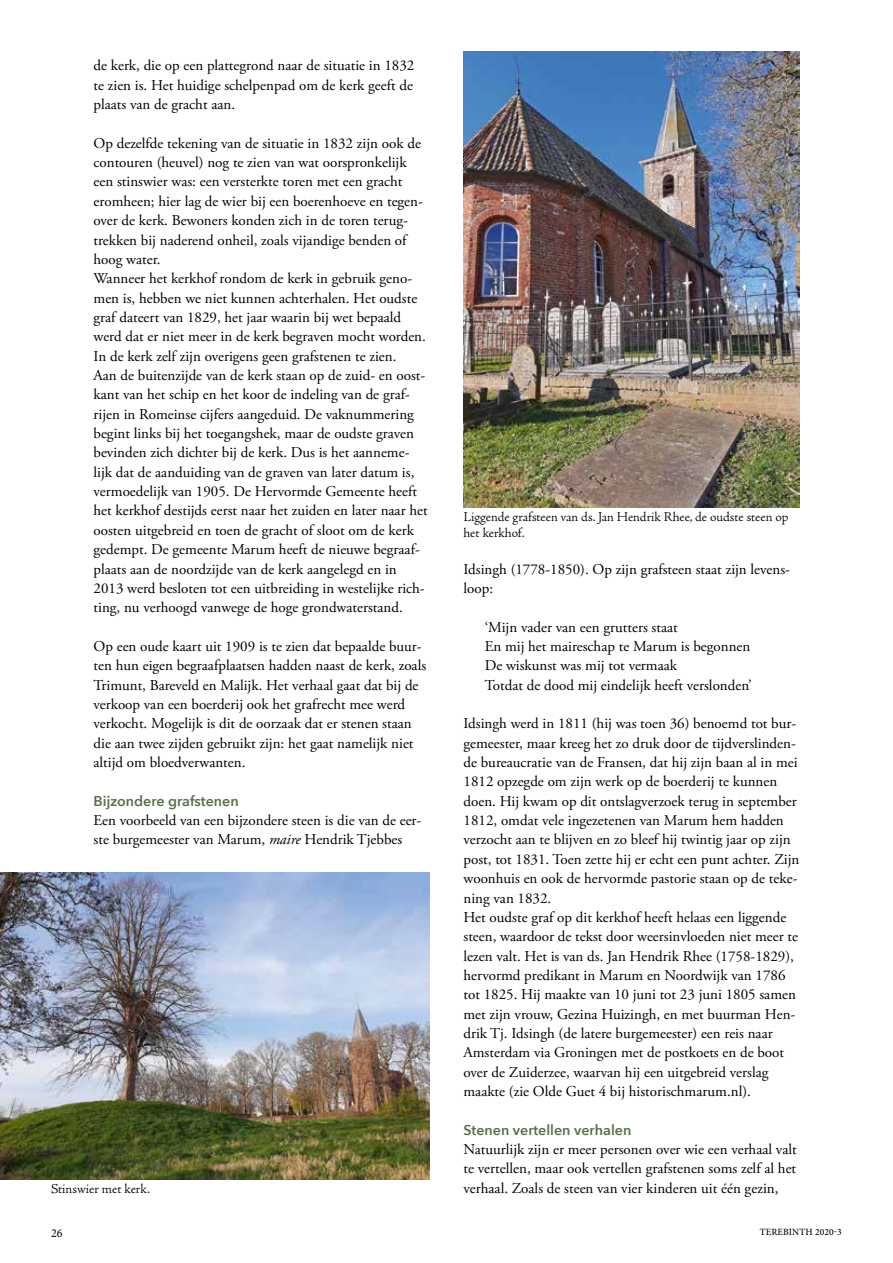
<style>
.page{position:relative;width:893px;height:1263px;background:#fff}
.page>*{position:absolute;margin:0;border:0;box-sizing:border-box;transform-origin:0 0}
.t1{font:15px/19.4px "Adobe Garamond Pro";color:#000}
.t2{font:600 14.25px "Avenir Next";color:#567147}
.t3{font:300 13.5px/16.5px "Adobe Jenson Pro";color:#000}
.t4{font:12px "Minion Pro";color:#000}
.t5{font:500 9.6px "Minion Pro";letter-spacing:.01em;color:#000}
.s1{font-style:italic}
</style>
<div class="page">
<img style="left:0;top:873px;width:429px;height:306px">
<img style="left:463px;top:51px;width:336px;height:456px">
<p class="t1" style="left:94px;top:56px;width:322px;text-align:justify">de kerk, die op een plattegrond naar de situatie in 1832 te zien is. Het huidige schelpenpad om de kerk geeft de plaats van de gracht aan.</p>
<p class="t1" style="left:94px;top:134px;width:336px">Op dezelfde tekening van de situatie in 1832 zijn ook de contouren (heuvel) nog te zien van wat oorspronkelijk een stinswier was: een versterkte toren met een gracht eromheen; hier lag de wier bij een boerenhoeve en tegen&shy;over de kerk. Bewoners konden zich in de toren terug&shy;trekken bij naderend onheil, zoals vijandige benden of hoog water.<br>Wanneer het kerkhof rondom de kerk in gebruik geno&shy;men is, hebben we niet kunnen achterhalen. Het oudste graf dateert van 1829, het jaar waarin bij wet bepaald werd dat er niet meer in de kerk begraven mocht worden.<br>In de kerk zelf zijn overigens geen grafstenen te zien.<br>Aan de buitenzijde van de kerk staan op de zuid- en oost&shy;kant van het schip en het koor de indeling van de graf&shy;rijen in Romeinse cijfers aangeduid. De vaknummering begint links bij het toegangshek, maar de oudste graven bevinden zich dichter bij de kerk. Dus is het aanneme&shy;lijk dat de aanduiding van de graven van later datum is, vermoedelijk van 1905. De Hervormde Gemeente heeft het kerkhof destijds eerst naar het zuiden en later naar het oosten uitgebreid en toen de gracht of sloot om de kerk gedempt. De gemeente Marum heeft de nieuwe begraaf&shy;plaats aan de noordzijde van de kerk aangelegd en in 2013 werd besloten tot een uitbreiding in westelijke rich&shy;ting, nu verhoogd vanwege de hoge grondwaterstand.</p>
<p class="t1" style="left:94px;top:637px;width:334px">Op een oude kaart uit 1909 is te zien dat bepaalde buur&shy;ten hun eigen begraafplaatsen hadden naast de kerk, zoals Trimunt, Bareveld en Malijk. Het verhaal gaat dat bij de verkoop van een boerderij ook het grafrecht mee werd verkocht. Mogelijk is dit de oorzaak dat er stenen staan die aan twee zijden gebruikt zijn: het gaat namelijk niet altijd om bloedverwanten.</p>
<p class="t2" style="left:94px;top:788px;width:147px">Bijzondere grafstenen</p>
<p class="t1" style="left:94px;top:811px;width:329px">Een voorbeeld van een bijzondere steen is die van de eer&shy;ste burgemeester van Marum, <span class="s1">maire</span> Hendrik Tjebbes</p>
<p class="t3" style="left:51px;top:1180px;width:100px">Stinswier met kerk.</p>
<p class="t3" style="left:463px;top:509px;width:326px">Liggende grafsteen van ds. Jan Hendrik Rhee, de oudste steen op het kerkhof.</p>
<p class="t1" style="left:463px;top:560px;width:328px">Idsingh (1778-1850). Op zijn grafsteen staat zijn levens&shy;loop:</p>
<p class="t1" style="left:485px;top:618px;width:269px">‘Mijn vader van een grutters staat<br>En mij het maireschap te Marum is begonnen De wiskunst was mij tot vermaak<br>Totdat de dood mij eindelijk heeft verslonden’</p>
<p class="t1" style="left:463px;top:714px;width:337px">Idsingh werd in 1811 (hij was toen 36) benoemd tot bur&shy;gemeester, maar kreeg het zo druk door de tijdverslinden&shy;de bureaucratie van de Fransen, dat hij zijn baan al in mei 1812 opzegde om zijn werk op de boerderij te kunnen doen. Hij kwam op dit ontslagverzoek terug in september 1812, omdat vele ingezetenen van Marum hem hadden verzocht aan te blijven en zo bleef hij twintig jaar op zijn post, tot 1831. Toen zette hij er echt een punt achter. Zijn woonhuis en ook de hervormde pastorie staan op de teke&shy;ning van 1832.<br>Het oudste graf op dit kerkhof heeft helaas een liggende steen, waardoor de tekst door weersinvloeden niet meer te lezen valt. Het is van ds. Jan Hendrik Rhee (1758-1829), hervormd predikant in Marum en Noordwijk van 1786 tot 1825. Hij maakte van 10 juni tot 23 juni 1805 samen met zijn vrouw, Gezina Huizingh, en met buurman Hen&shy;drik Tj. Idsingh (de latere burgemeester) een reis naar Amsterdam via Groningen met de postkoets en de boot over de Zuiderzee, waarvan hij een uitgebreid verslag maakte (zie Olde Guet 4 bij historischmarum.nl).</p>
<p class="t2" style="left:463px;top:1117px;width:169px">Stenen vertellen verhalen</p>
<p class="t1" style="left:463px;top:1140px;width:335px;text-align:justify">Natuurlijk zijn er meer personen over wie een verhaal valt te vertellen, maar ook vertellen grafstenen soms zelf al het verhaal. Zoals de steen van vier kinderen uit één gezin,</p>
<p class="t4" style="left:51px;top:1225px;width:13px">26</p>
<p class="t5" style="left:760px;top:1225px;width:83px">TEREBINTH 2020-3</p>
</div>
